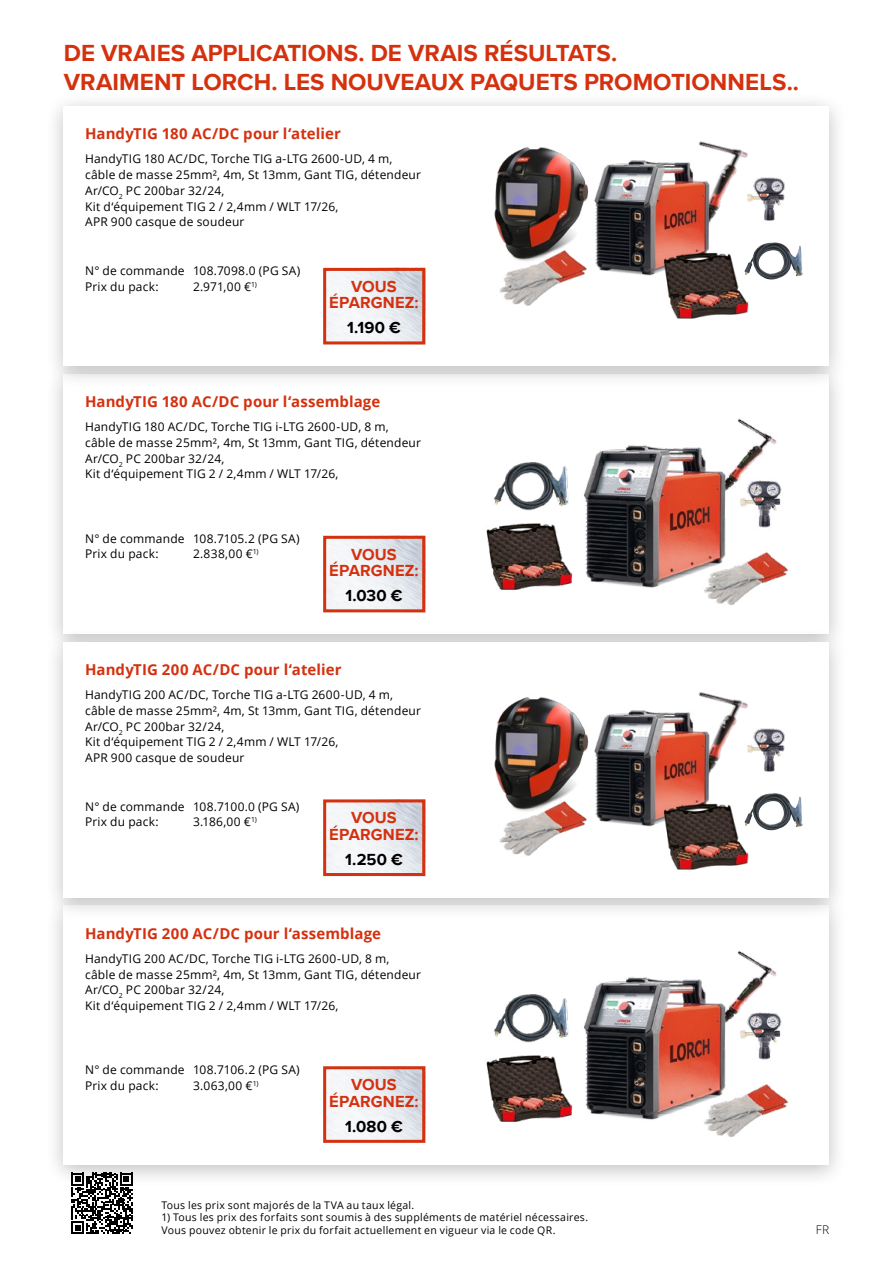
<style>
.page{position:relative;width:893px;height:1263px;background:#fff}
.page>*{position:absolute;margin:0;border:0;box-sizing:border-box;transform-origin:0 0}
.t1{font:700 24px/28.8px "Proxima Nova";color:#d4310f}
.t2{font:700 16.5px/16.5px "Proxima Nova";letter-spacing:.005em;color:#d4310f;text-align:center}
.t3{font:700 16.5px "Proxima Nova";letter-spacing:.005em;color:#000}
.t4{font:700 15px "Open Sans";letter-spacing:.01em;color:#d4310f}
.t5{font:12px/15.8px "Open Sans";letter-spacing:.015em;color:#000}
.t6{font:300 12px "Open Sans";color:#000}
.t7{font:10.5px/12.6px "Open Sans";letter-spacing:.025em;color:#000}
</style>
<div class="page">
<div style="left:45px;top:359px;width:804px;height:298px;background:#000;opacity:.25"></div>
<div style="left:64px;top:374px;width:765px;height:260px;background:#fff"></div>
<div style="left:45px;top:891px;width:804px;height:297px;background:#000;opacity:.25"></div>
<div style="left:64px;top:906px;width:765px;height:259px;background:#fff"></div>
<div style="left:45px;top:627px;width:804px;height:293px;background:#000;opacity:.25"></div>
<div style="left:64px;top:642px;width:765px;height:255px;background:#fff"></div>
<div style="left:44px;top:91px;width:804px;height:298px;background:#000;opacity:.25"></div>
<div style="left:64px;top:106px;width:765px;height:260px;background:#fff"></div>
<svg style="left:71px;top:1173px;width:62px;height:61px"></svg>
<img style="left:699px;top:141px;width:49px;height:52px">
<img style="left:757px;top:242px;width:17px;height:27px">
<img style="left:595px;top:153px;width:129px;height:123px">
<img style="left:655px;top:248px;width:102px;height:71px">
<img style="left:494px;top:147px;width:109px;height:116px">
<img style="left:497px;top:249px;width:93px;height:57px">
<img style="left:740px;top:172px;width:45px;height:49px">
<svg style="left:323px;top:267px;width:103px;height:78px"></svg>
<svg style="left:323px;top:535px;width:103px;height:78px"></svg>
<img style="left:698px;top:692px;width:50px;height:52px">
<img style="left:757px;top:793px;width:17px;height:26px">
<img style="left:595px;top:704px;width:129px;height:123px">
<img style="left:655px;top:798px;width:102px;height:72px">
<img style="left:494px;top:697px;width:109px;height:117px">
<img style="left:497px;top:799px;width:93px;height:57px">
<img style="left:740px;top:722px;width:45px;height:50px">
<svg style="left:323px;top:799px;width:103px;height:78px"></svg>
<svg style="left:323px;top:1066px;width:103px;height:77px"></svg>
<img style="left:486px;top:418px;width:303px;height:187px">
<img style="left:486px;top:950px;width:303px;height:187px">
<h1 class="t1" style="left:64px;top:39px;width:737px">DE VRAIES APPLICATIONS. DE VRAIS RÉSULTATS.<br>VRAIMENT LORCH. LES NOUVEAUX PAQUETS PROMOTIONNELS..</h1>
<p class="t4" style="left:85px;top:123px;width:257px">HandyTIG 180 AC/DC pour l‘atelier</p>
<p class="t5" style="left:85px;top:151px;width:337px">HandyTIG 180 AC/DC, Torche TIG a-LTG 2600-UD, 4 m, câble de masse 25mm², 4m, St 13mm, Gant TIG, détendeur Ar/CO<sub>2</sub> PC 200bar 32/24,<br>Kit d‘équipement TIG 2 / 2,4mm / WLT 17/26,<br>APR 900 casque de soudeur</p>
<p class="t5" style="left:85px;top:262px;width:217px">N° de commande 108.7098.0 (PG SA)<br>Prix du pack:</p>
<p class="t5" style="left:193px;top:278px;width:65px">2.971,00 €<sup>1)</sup></p>
<h2 class="t2" style="left:329px;top:278px;width:91px">VOUS<br>ÉPARGNEZ:</h2>
<h2 class="t3" style="left:347px;top:316px;width:55px">1.190 €</h2>
<p class="t4" style="left:85px;top:391px;width:297px">HandyTIG 180 AC/DC pour l‘assemblage</p>
<p class="t5" style="left:85px;top:419px;width:337px">HandyTIG 180 AC/DC, Torche TIG i-LTG 2600-UD, 8 m, câble de masse 25mm², 4m, St 13mm, Gant TIG, détendeur Ar/CO<sub>2</sub> PC 200bar 32/24,<br>Kit d‘équipement TIG 2 / 2,4mm / WLT 17/26,</p>
<p class="t5" style="left:85px;top:530px;width:216px">N° de commande 108.7105.2 (PG SA)<br>Prix du pack:</p>
<p class="t5" style="left:193px;top:546px;width:67px">2.838,00 €<sup>1)</sup></p>
<h2 class="t2" style="left:329px;top:546px;width:91px">VOUS<br>ÉPARGNEZ:</h2>
<h2 class="t3" style="left:345px;top:583px;width:59px">1.030 €</h2>
<p class="t4" style="left:85px;top:659px;width:258px">HandyTIG 200 AC/DC pour l‘atelier</p>
<p class="t5" style="left:85px;top:687px;width:337px">HandyTIG 200 AC/DC, Torche TIG a-LTG 2600-UD, 4 m, câble de masse 25mm², 4m, St 13mm, Gant TIG, détendeur Ar/CO<sub>2</sub> PC 200bar 32/24,<br>Kit d‘équipement TIG 2 / 2,4mm / WLT 17/26,<br>APR 900 casque de soudeur</p>
<p class="t5" style="left:85px;top:798px;width:216px">N° de commande 108.7100.0 (PG SA)<br>Prix du pack:</p>
<p class="t5" style="left:193px;top:814px;width:65px">3.186,00 €<sup>1)</sup></p>
<h2 class="t2" style="left:329px;top:809px;width:91px">VOUS<br>ÉPARGNEZ:</h2>
<h2 class="t3" style="left:345px;top:847px;width:59px">1.250 €</h2>
<p class="t4" style="left:85px;top:922px;width:297px">HandyTIG 200 AC/DC pour l‘assemblage</p>
<p class="t5" style="left:85px;top:950px;width:337px">HandyTIG 200 AC/DC, Torche TIG i-LTG 2600-UD, 8 m, câble de masse 25mm², 4m, St 13mm, Gant TIG, détendeur Ar/CO<sub>2</sub> PC 200bar 32/24,<br>Kit d‘équipement TIG 2 / 2,4mm / WLT 17/26,</p>
<p class="t5" style="left:85px;top:1062px;width:216px">N° de commande 108.7106.2 (PG SA)<br>Prix du pack:</p>
<p class="t5" style="left:193px;top:1077px;width:67px">3.063,00 €<sup>1)</sup></p>
<h2 class="t2" style="left:329px;top:1076px;width:91px">VOUS<br>ÉPARGNEZ:</h2>
<h2 class="t3" style="left:345px;top:1114px;width:59px">1.080 €</h2>
<p class="t7" style="left:162px;top:1198px;width:254px">Tous les prix sont majorés de la TVA au taux légal.</p>
<p class="t7" style="left:162px;top:1211px;width:428px">1) Tous les prix des forfaits sont soumis à des suppléments de matériel nécessaires.<br>Vous pouvez obtenir le prix du forfait actuellement en vigueur via le code QR.</p>
<p class="t6" style="left:816px;top:1221px;width:15px">FR</p>
</div>
